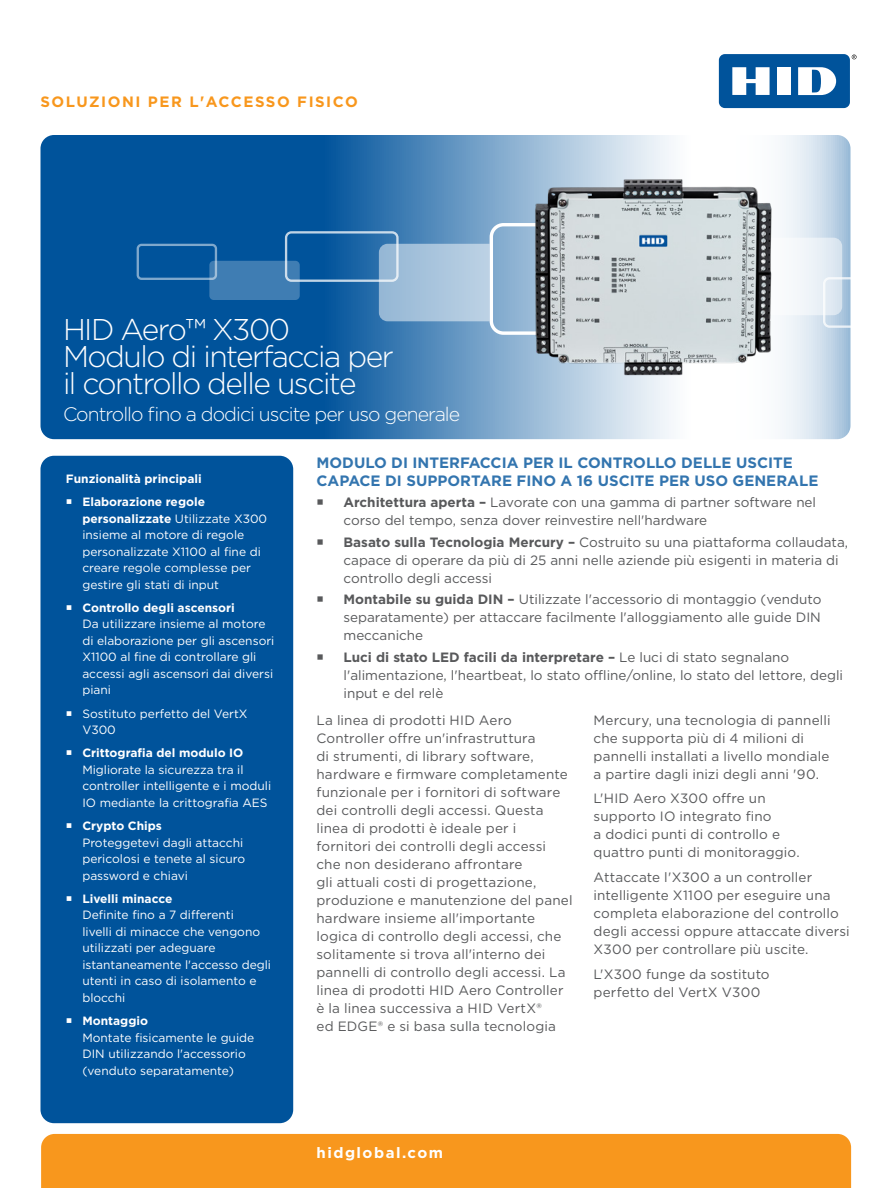
<style>
.page{position:relative;width:891px;height:1188px;background:#fff}
.page>*{position:absolute;margin:0;border:0;box-sizing:border-box;transform-origin:0 0}
.t1{font:300 30px "Gotham";letter-spacing:-.05em;color:#fff}
.t2{font:300 19.5px "Gotham";letter-spacing:-.05em;color:#fff}
.t3{font:700 15px/18px "Gotham";color:#3375af}
.t4{font:700 15px "Gotham";letter-spacing:.1em;color:#f8971d}
.t5{font:700 15px "Gotham";letter-spacing:.1em;color:#fff}
.t6{font:13.5px/18px "Gotham";letter-spacing:.005em;color:#58595b}
.t7{font:12px/16.5px "Gotham";color:#fff}
.t8{font:700 12px "Gotham";color:#fff}
.s1{font-weight:700}
</style>
<div class="page">
<svg style="left:40px;top:135px;width:810px;height:304px;background:#3879b1"></svg>
<svg style="left:852px;top:55px;width:5px;height:4px"></svg>
<div style="left:719px;top:54px;width:131px;height:54px;background:#00539b;border-radius:6px"></div>
<div style="left:777px;top:67px;width:14px;height:28px;background:#fff"></div>
<svg style="left:732px;top:67px;width:38px;height:28px"></svg>
<svg style="left:798px;top:67px;width:38px;height:28px"></svg>
<div style="left:41px;top:1134px;width:810px;height:54px;background:#f8971d"></div>
<div style="left:285px;top:231px;width:114px;height:51px;border:2px solid #fff;border-radius:5px"></div>
<div style="left:209px;top:261px;width:91px;height:39px;background:#3f7db3;border-radius:4px"></div>
<div style="left:137px;top:244px;width:80px;height:36px;border:2px solid #fff;border-radius:4px"></div>
<svg style="left:379px;top:244px;width:106px;height:77px;background:#a8c4dc"></svg>
<svg style="left:807px;top:238px;width:44px;height:90px;background:#d6e3ee"></svg>
<div style="left:40px;top:456px;width:253px;height:667px;background:#00539b;border-radius:14px"></div>
<img style="left:485px;top:169px;width:322px;height:237px">
<p class="t4" style="left:40px;top:92px;width:319px">SOLUZIONI PER L'ACCESSO FISICO</p>
<p class="t1" style="left:63px;top:311px;width:229px">HID Aero™ X300</p>
<p class="t1" style="left:63px;top:338px;width:332px">Modulo di interfaccia per</p>
<p class="t1" style="left:63px;top:365px;width:295px">il controllo delle uscite</p>
<p class="t2" style="left:63px;top:402px;width:399px">Controllo fino a dodici uscite per uso generale</p>
<p class="t8" style="left:66px;top:471px;width:137px">Funzionalità principali</p>
<p class="t7" style="left:82px;top:493px;width:186px"><span class="s1">Elaborazione regole personalizzate</span> Utilizzate X300 insieme al motore di regole personalizzate X1100 al fine di creare regole complesse per gestire gli stati di input</p>
<p class="t7" style="left:82px;top:599px;width:194px"><span class="s1">Controllo degli ascensori<br></span>Da utilizzare insieme al motore di elaborazione per gli ascensori<br>X1100 al fine di controllare gli accessi agli ascensori dai diversi piani</p>
<p class="t7" style="left:82px;top:705px;width:167px">Sostituto perfetto del VertX<br>V300</p>
<p class="t7" style="left:82px;top:745px;width:190px"><span class="s1">Crittografia del modulo IO<br></span>Migliorate la sicurezza tra il controller intelligente e i moduli<br>IO mediante la crittografia AES</p>
<p class="t7" style="left:82px;top:817px;width:164px"><span class="s1">Crypto Chips<br></span>Proteggetevi dagli attacchi pericolosi e tenete al sicuro password e chiavi</p>
<p class="t7" style="left:82px;top:890px;width:190px"><span class="s1">Livelli minacce<br></span>Definite fino a 7 differenti<br>livelli di minacce che vengono utilizzati per adeguare istantaneamente l'accesso degli utenti in caso di isolamento e blocchi</p>
<p class="t7" style="left:82px;top:1012px;width:173px"><span class="s1">Montaggio<br></span>Montate fisicamente le guide<br>DIN utilizzando l'accessorio (venduto separatamente)</p>
<p class="t3" style="left:316px;top:453px;width:503px">MODULO DI INTERFACCIA PER IL CONTROLLO DELLE USCITE<br>CAPACE DI SUPPORTARE FINO A 16 USCITE PER USO GENERALE</p>
<p class="t6" style="left:344px;top:493px;width:474px"><span class="s1">Architettura aperta –</span> Lavorate con una gamma di partner software nel corso del tempo, senza dover reinvestire nell'hardware</p>
<p class="t6" style="left:344px;top:533px;width:506px"><span class="s1">Basato sulla Tecnologia Mercury –</span> Costruito su una piattaforma collaudata, capace di operare da più di 25 anni nelle aziende più esigenti in materia di controllo degli accessi</p>
<p class="t6" style="left:344px;top:590px;width:480px;text-align:justify"><span class="s1">Montabile su guida DIN –</span> Utilizzate l'accessorio di montaggio (venduto separatamente) per attaccare facilmente l'alloggiamento alle guide DIN meccaniche</p>
<p class="t6" style="left:344px;top:648px;width:501px"><span class="s1">Luci di stato LED facili da interpretare –</span> Le luci di stato segnalano l'alimentazione, l'heartbeat, lo stato offline/online, lo stato del lettore, degli input e del relè</p>
<p class="t6" style="left:316px;top:711px;width:258px">La linea di prodotti HID Aero Controller offre un'infrastruttura<br>di strumenti, di library software, hardware e firmware completamente funzionale per i fornitori di software dei controlli degli accessi. Questa linea di prodotti è ideale per i fornitori dei controlli degli accessi che non desiderano affrontare<br>gli attuali costi di progettazione, produzione e manutenzione del panel hardware insieme all'importante logica di controllo degli accessi, che solitamente si trova all'interno dei pannelli di controllo degli accessi. La linea di prodotti HID Aero Controller è la linea successiva a HID VertX®<br>ed EDGE® e si basa sulla tecnologia</p>
<p class="t6" style="left:594px;top:711px;width:239px">Mercury, una tecnologia di pannelli che supporta più di 4 milioni di pannelli installati a livello mondiale a partire dagli inizi degli anni '90.</p>
<p class="t6" style="left:594px;top:789px;width:208px">L'HID Aero X300 offre un supporto IO integrato fino<br>a dodici punti di controllo e quattro punti di monitoraggio.</p>
<p class="t6" style="left:594px;top:868px;width:258px">Attaccate l'X300 a un controller intelligente X1100 per eseguire una completa elaborazione del controllo degli accessi oppure attaccate diversi X300 per controllare più uscite.</p>
<p class="t6" style="left:594px;top:965px;width:178px">L'X300 funge da sostituto perfetto del VertX V300</p>
<p class="t5" style="left:316px;top:1142px;width:128px">hidglobal.com</p>
</div>
